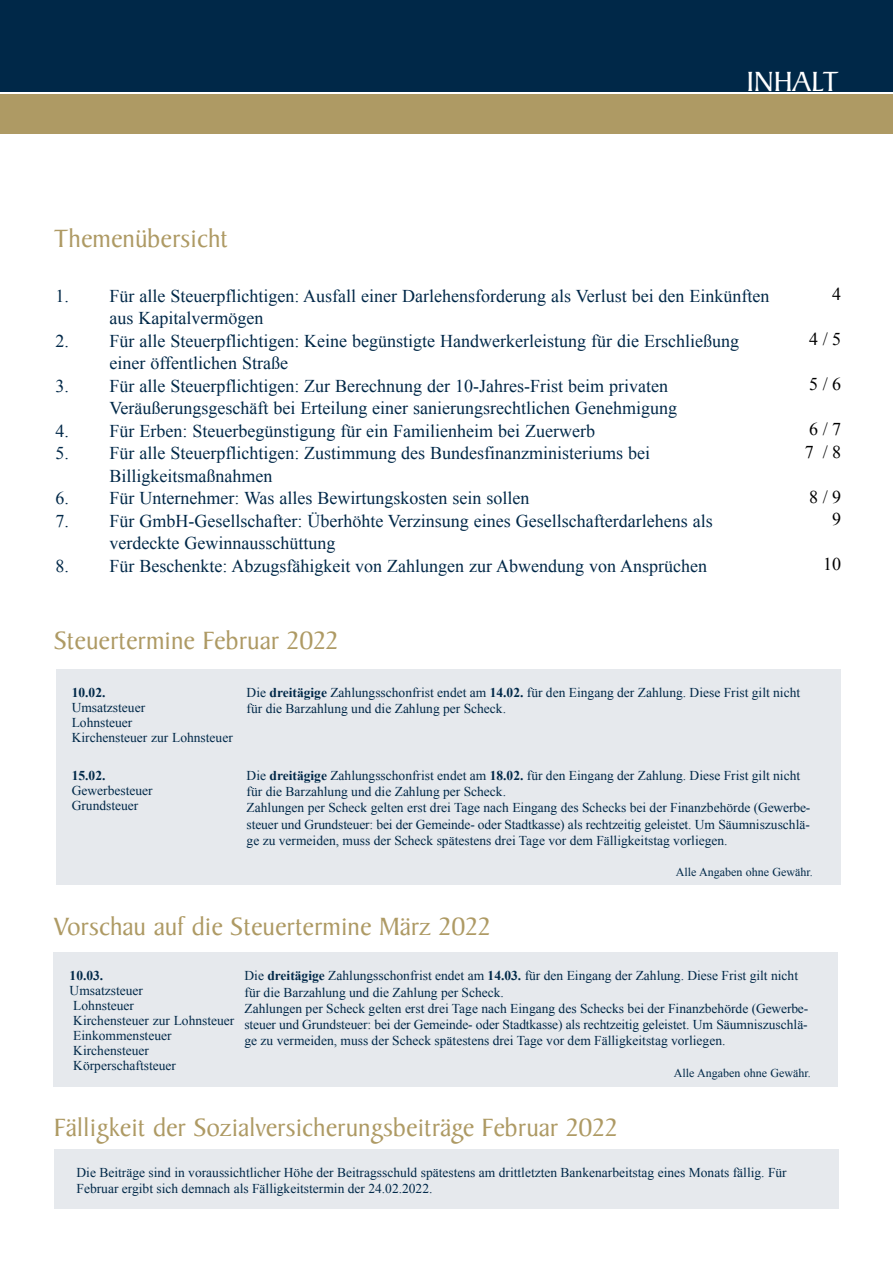
<style>
.page{position:relative;width:893px;height:1263px;background:#fff}
.page>*{position:absolute;margin:0;border:0;box-sizing:border-box;transform-origin:0 0}
.t1{font:30px "Baker Signet Std";color:#fff}
.t2{font:27px "Baker Signet Std";color:#ae9a64}
.t3{font:18px/22.5px "Times New Roman";color:#002848}
.t4{font:18px/22.5px "Times New Roman";color:#000}
.t5{font:13.5px/16.2px "Times New Roman";color:#002848}
.t6{font:700 13.5px "Times New Roman";color:#002848}
.t7{font:12px "Times New Roman";color:#002848}
.s1{font-weight:700}
</style>
<div class="page">
<div style="left:56px;top:669px;width:784px;height:216px;background:#e6e9ed"></div>
<div style="left:53px;top:952px;width:785px;height:135px;background:#e6e9ed"></div>
<div style="left:0;top:0;width:893px;height:91px;background:#002848"></div>
<div style="left:0;top:94px;width:893px;height:40px;background:#ae9a64"></div>
<div style="left:54px;top:1149px;width:785px;height:60px;background:#e6e9ed"></div>
<h2 class="t2" style="left:54px;top:224px;width:175px">Themenübersicht</h2>
<h1 class="t1" style="left:746px;top:66px;width:94px">INHALT</h1>
<h3 class="t3" style="left:110px;top:284px;width:662px;text-indent:-54px">1. Für alle Steuerpflichtigen: Ausfall einer Darlehensforderung als Verlust bei den Einkünften aus Kapitalvermögen</h3>
<h3 class="t3" style="left:110px;top:329px;width:631px;text-indent:-54px">2. Für alle Steuerpflichtigen: Keine begünstigte Handwerkerleistung für die Erschließung einer öffentlichen Straße</h3>
<h3 class="t3" style="left:110px;top:374px;width:569px;text-indent:-54px">3. Für alle Steuerpflichtigen: Zur Berechnung der 10-Jahres-Frist beim privaten<br>Veräußerungsgeschäft bei Erteilung einer sanierungsrechtlichen Genehmigung</h3>
<h3 class="t3" style="left:56px;top:419px;width:541px">4. Für Erben: Steuerbegünstigung für ein Familienheim bei Zuerwerb</h3>
<h3 class="t3" style="left:110px;top:442px;width:542px;text-indent:-54px">5. Für alle Steuerpflichtigen: Zustimmung des Bundesfinanzministeriums bei<br>Billigkeitsmaßnahmen</h3>
<h3 class="t3" style="left:56px;top:487px;width:475px">6. Für Unternehmer: Was alles Bewirtungskosten sein sollen</h3>
<h3 class="t3" style="left:110px;top:509px;width:605px;text-indent:-54px">7. Für GmbH-Gesellschafter: Überhöhte Verzinsung eines Gesellschafterdarlehens als verdeckte Gewinnausschüttung</h3>
<h3 class="t3" style="left:56px;top:554px;width:653px">8. Für Beschenkte: Abzugsfähigkeit von Zahlungen zur Abwendung von Ansprüchen</h3>
<h3 class="t4" style="left:832px;top:283px;width:10px">4</h3>
<h3 class="t4" style="left:809px;top:328px;width:34px">4 / 5</h3>
<h3 class="t4" style="left:809px;top:373px;width:34px">5 / 6</h3>
<h3 class="t4" style="left:805px;top:418px;width:38px">6 / 7<br>7 / 8</h3>
<h3 class="t4" style="left:809px;top:485px;width:34px;text-align:right">8 / 9<br>9</h3>
<h3 class="t4" style="left:823px;top:553px;width:19px">10</h3>
<h2 class="t2" style="left:54px;top:626px;width:286px">Steuertermine Februar 2022</h2>
<p class="t6" style="left:72px;top:683px;width:35px">10.02.</p>
<p class="t5" style="left:72px;top:700px;width:163px;line-height:15px">Umsatzsteuer<br>Lohnsteuer<br>Kirchensteuer zur Lohnsteuer</p>
<p class="t6" style="left:72px;top:766px;width:35px">15.02.</p>
<p class="t5" style="left:72px;top:782px;width:82px;line-height:15px">Gewerbesteuer<br>Grundsteuer</p>
<p class="t5" style="left:247px;top:684px;width:555px">Die <span class="s1">dreitägige</span> Zahlungsschonfrist endet am <span class="s1">14.02.</span> für den Eingang der Zahlung. Diese Frist gilt nicht für die Barzahlung und die Zahlung per Scheck.</p>
<p class="t5" style="left:247px;top:767px;width:565px">Die <span class="s1">dreitägige</span> Zahlungsschonfrist endet am <span class="s1">18.02.</span> für den Eingang der Zahlung. Diese Frist gilt nicht für die Barzahlung und die Zahlung per Scheck.<br>Zahlungen per Scheck gelten erst drei Tage nach Eingang des Schecks bei der Finanzbehörde (Gewerbe&shy;steuer und Grundsteuer: bei der Gemeinde- oder Stadtkasse) als rechtzeitig geleistet. Um Säumniszuschlä&shy;ge zu vermeiden, muss der Scheck spätestens drei Tage vor dem Fälligkeitstag vorliegen.</p>
<h2 class="t2" style="left:54px;top:911px;width:438px">Vorschau auf die Steuertermine März 2022</h2>
<p class="t7" style="left:676px;top:864px;width:138px">Alle Angaben ohne Gewähr.</p>
<p class="t6" style="left:70px;top:966px;width:35px">10.03.</p>
<p class="t5" style="left:70px;top:983px;width:166px;line-height:15px">Umsatzsteuer<br>Lohnsteuer<br>Kirchensteuer zur Lohnsteuer<br>Einkommensteuer<br>Kirchensteuer<br>Körperschaftsteuer</p>
<p class="t5" style="left:245px;top:967px;width:565px">Die <span class="s1">dreitägige</span> Zahlungsschonfrist endet am <span class="s1">14.03.</span> für den Eingang der Zahlung. Diese Frist gilt nicht für die Barzahlung und die Zahlung per Scheck.<br>Zahlungen per Scheck gelten erst drei Tage nach Eingang des Schecks bei der Finanzbehörde (Gewerbe&shy;steuer und Grundsteuer: bei der Gemeinde- oder Stadtkasse) als rechtzeitig geleistet. Um Säumniszuschlä&shy;ge zu vermeiden, muss der Scheck spätestens drei Tage vor dem Fälligkeitstag vorliegen.</p>
<p class="t7" style="left:674px;top:1065px;width:138px">Alle Angaben ohne Gewähr.</p>
<h2 class="t2" style="left:54px;top:1113px;width:565px">Fälligkeit der Sozialversicherungsbeiträge Februar 2022</h2>
<p class="t5" style="left:77px;top:1164px;width:712px">Die Beiträge sind in voraussichtlicher Höhe der Beitragsschuld spätestens am drittletzten Bankenarbeitstag eines Monats fällig. Für<br>Februar ergibt sich demnach als Fälligkeitstermin der 24.02.2022.</p>
</div>
